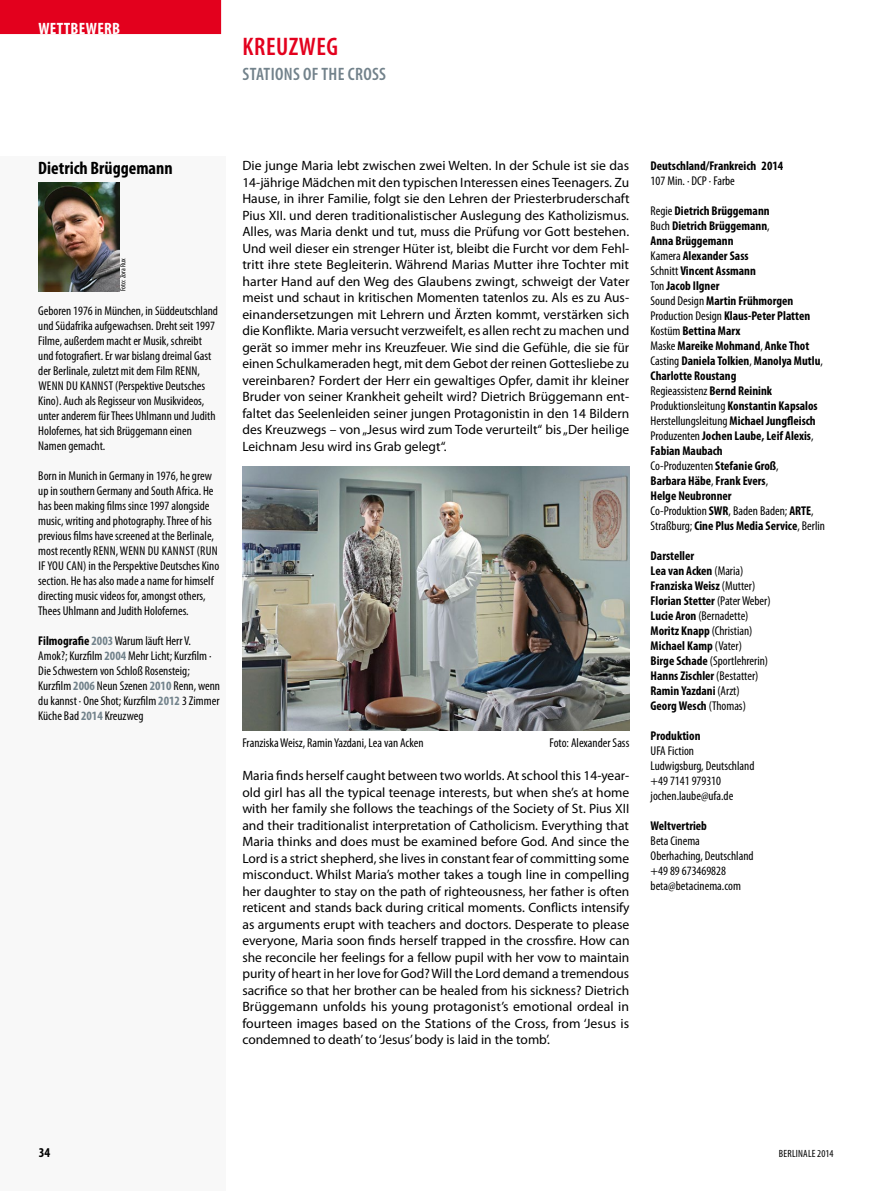
<style>
.page{position:relative;width:893px;height:1191px;background:#fff}
.page>*{position:absolute;margin:0;border:0;box-sizing:border-box;transform-origin:0 0}
.t1{font:600 condensed 25.5px "Myriad Pro";letter-spacing:.02em;color:#e3001d}
.t2{font:700 condensed 18px "Myriad Pro";color:#000}
.t3{font:600 condensed 18px "Myriad Pro";letter-spacing:.02em;color:#72828b}
.t4{font:700 condensed 16.5px "Myriad Pro";letter-spacing:.02em;color:#fff}
.t5{font:13.5px/16.5px "Myriad Pro";color:#000;text-align:justify}
.t6{font:700 condensed 13.5px "Myriad Pro";color:#000}
.t7{font:condensed 12.75px/15px "Myriad Pro";color:#000}
.t8{font:700 condensed 12.75px/15px "Myriad Pro";color:#000}
.t9{font:condensed 10.5px "Myriad Pro";letter-spacing:.02em;color:#000}
.t10{font:condensed 7.5px "Myriad Pro";letter-spacing:-.005em;color:#000}
.s1{font-weight:700}
.s2{font-weight:700;color:#72828b}
.s3{font-weight:400}
</style>
<div class="page">
<div style="left:0;top:156px;width:225px;height:1035px;background:#f8f8f8"></div>
<img style="left:242px;top:467px;width:387px;height:263px">
<img style="left:38px;top:183px;width:81px;height:108px">
<div style="left:0;top:0;width:221px;height:34px;background:#e3001d"></div>
<p class="t4" style="left:38px;top:18px;width:83px">WETTBEWERB</p>
<h1 class="t1" style="left:243px;top:31px;width:97px">KREUZWEG</h1>
<h2 class="t3" style="left:243px;top:63px;width:145px">STATIONS OF THE CROSS</h2>
<h2 class="t2" style="left:38px;top:157px;width:136px">Dietrich Brüggemann</h2>
<p class="t10" style="left:119px;top:291px;width:34px;rotate:-90deg">Foto: Zora Rux</p>
<p class="t7" style="left:38px;top:303px;width:181px">Geboren 1976 in München, in Süddeutschland und Südafrika aufgewachsen. Dreht seit 1997<br>Filme, außerdem macht er Musik, schreibt und fotografiert. Er war bislang dreimal Gast der Berlinale, zuletzt mit dem Film RENN, WENN DU KANNST (Perspektive Deutsches Kino). Auch als Regisseur von Musikvideos, unter anderem für Thees Uhlmann und Judith Holofernes, hat sich Brüggemann einen Namen gemacht.</p>
<p class="t7" style="left:38px;top:468px;width:183px">Born in Munich in Germany in 1976, he grew up in southern Germany and South Africa. He has been making films since 1997 alongside music, writing and photography. Three of his previous films have screened at the Berlinale, most recently RENN, WENN DU KANNST (RUN IF YOU CAN) in the Perspektive Deutsches Kino section. He has also made a name for himself directing music videos for, amongst others, Thees Uhlmann and Judith Holofernes.</p>
<p class="t7" style="left:38px;top:632px;width:183px"><span class="s1">Filmografie</span> <span class="s2">2003</span> Warum läuft Herr V.<br>Amok?; Kurzfilm <span class="s2">2004</span> Mehr Licht; Kurzfilm · Die Schwestern von Schloß Rosensteig; Kurzfilm <span class="s2">2006</span> Neun Szenen <span class="s2">2010</span> Renn, wenn du kannst · One Shot; Kurzfilm <span class="s2">2012</span> 3 Zimmer Küche Bad <span class="s2">2014</span> Kreuzweg</p>
<p class="t5" style="left:242px;top:157px;width:389px">Die junge Maria lebt zwischen zwei Welten. In der Schule ist sie das 14-jährige Mädchen mit den typischen Interessen eines Teenagers. Zu Hause, in ihrer Familie, folgt sie den Lehren der Priesterbruderschaft Pius XII. und deren traditionalistischer Auslegung des Katholizismus.<br>Alles, was Maria denkt und tut, muss die Prüfung vor Gott bestehen.<br>Und weil dieser ein strenger Hüter ist, bleibt die Furcht vor dem Fehl&shy;tritt ihre stete Begleiterin. Während Marias Mutter ihre Tochter mit harter Hand auf den Weg des Glaubens zwingt, schweigt der Vater meist und schaut in kritischen Momenten tatenlos zu. Als es zu Aus&shy;einandersetzungen mit Lehrern und Ärzten kommt, verstärken sich die Konflikte. Maria versucht verzweifelt, es allen recht zu machen und gerät so immer mehr ins Kreuzfeuer. Wie sind die Gefühle, die sie für einen Schulkameraden hegt, mit dem Gebot der reinen Gottesliebe zu vereinbaren? Fordert der Herr ein gewaltiges Opfer, damit ihr kleiner Bruder von seiner Krankheit geheilt wird? Dietrich Brüggemann ent&shy;faltet das Seelenleiden seiner jungen Protagonistin in den 14 Bildern des Kreuzwegs – von „Jesus wird zum Tode verurteilt“ bis „Der heilige Leichnam Jesu wird ins Grab gelegt“.</p>
<p class="t7" style="left:242px;top:734px;width:183px">Franziska Weisz, Ramin Yazdani, Lea van Acken</p>
<p class="t7" style="left:550px;top:734px;width:81px">Foto: Alexander Sass</p>
<p class="t5" style="left:242px;top:767px;width:389px">Maria finds herself caught between two worlds. At school this 14-year&shy;old girl has all the typical teenage interests, but when she’s at home with her family she follows the teachings of the Society of St. Pius XII and their traditionalist interpretation of Catholicism. Everything that Maria thinks and does must be examined before God. And since the Lord is a strict shepherd, she lives in constant fear of committing some misconduct. Whilst Maria’s mother takes a tough line in compelling her daughter to stay on the path of righteousness, her father is often reticent and stands back during critical moments. Conflicts intensify as arguments erupt with teachers and doctors. Desperate to please everyone, Maria soon finds herself trapped in the crossfire. How can she reconcile her feelings for a fellow pupil with her vow to maintain purity of heart in her love for God? Will the Lord demand a tremendous sacrifice so that her brother can be healed from his sickness? Dietrich Brüggemann unfolds his young protagonist’s emotional ordeal in fourteen images based on the Stations of the Cross, from ‘Jesus is condemned to death’ to ‘Jesus’ body is laid in the tomb’.</p>
<p class="t8" style="left:651px;top:158px;width:134px">Deutschland/Frankreich 2014</p>
<p class="t7" style="left:651px;top:173px;width:86px">107 Min. · DCP · Farbe</p>
<p class="t8" style="left:651px;top:203px;width:176px"><span class="s3">Regie</span> Dietrich Brüggemann<br><span class="s3">Buch</span> Dietrich Brüggemann<span class="s3">,<br></span>Anna Brüggemann<br><span class="s3">Kamera</span> Alexander Sass<br><span class="s3">Schnitt</span> Vincent Assmann<br><span class="s3">Ton</span> Jacob Ilgner<br><span class="s3">Sound Design</span> Martin Frühmorgen<br><span class="s3">Production Design</span> Klaus-Peter Platten<br><span class="s3">Kostüm</span> Bettina Marx<br><span class="s3">Maske</span> Mareike Mohmand<span class="s3">,</span> Anke Thot<br><span class="s3">Casting</span> Daniela Tolkien<span class="s3">,</span> Manolya Mutlu<span class="s3">,<br></span>Charlotte Roustang<br><span class="s3">Regieassistenz</span> Bernd Reinink<br><span class="s3">Produktionsleitung</span> Konstantin Kapsalos<br><span class="s3">Herstellungsleitung</span> Michael Jungfleisch<br><span class="s3">Produzenten</span> Jochen Laube, Leif Alexis<span class="s3">,<br></span>Fabian Maubach<br><span class="s3">Co-Produzenten</span> Stefanie Groß<span class="s3">,<br></span>Barbara Häbe<span class="s3">,</span> Frank Evers<span class="s3">,<br></span>Helge Neubronner<br><span class="s3">Co-Produktion</span> SWR<span class="s3">, Baden Baden;</span> ARTE<span class="s3">,<br>Straßburg;</span> Cine Plus Media Service<span class="s3">, Berlin</span></p>
<p class="t8" style="left:651px;top:548px;width:122px">Darsteller<br>Lea van Acken <span class="s3">(Maria)<br></span>Franziska Weisz <span class="s3">(Mutter)<br></span>Florian Stetter <span class="s3">(Pater Weber)<br></span>Lucie Aron <span class="s3">(Bernadette)<br></span>Moritz Knapp <span class="s3">(Christian)<br></span>Michael Kamp <span class="s3">(Vater)<br></span>Birge Schade <span class="s3">(Sportlehrerin)<br></span>Hanns Zischler <span class="s3">(Bestatter)<br></span>Ramin Yazdani <span class="s3">(Arzt)<br></span>Georg Wesch <span class="s3">(Thomas)</span></p>
<p class="t8" style="left:651px;top:728px;width:51px">Produktion</p>
<p class="t7" style="left:651px;top:743px;width:105px">UFA Fiction<br>Ludwigsburg, Deutschland +49 7141 979310 jochen.laube@ufa.de</p>
<p class="t8" style="left:651px;top:818px;width:58px">Weltvertrieb</p>
<p class="t7" style="left:651px;top:833px;width:104px">Beta Cinema<br>Oberhaching, Deutschland +49 89 673469828 beta@betacinema.com</p>
<p class="t6" style="left:39px;top:1143px;width:13px">34</p>
<p class="t9" style="left:779px;top:1146px;width:56px">BERLINALE 2014</p>
</div>
